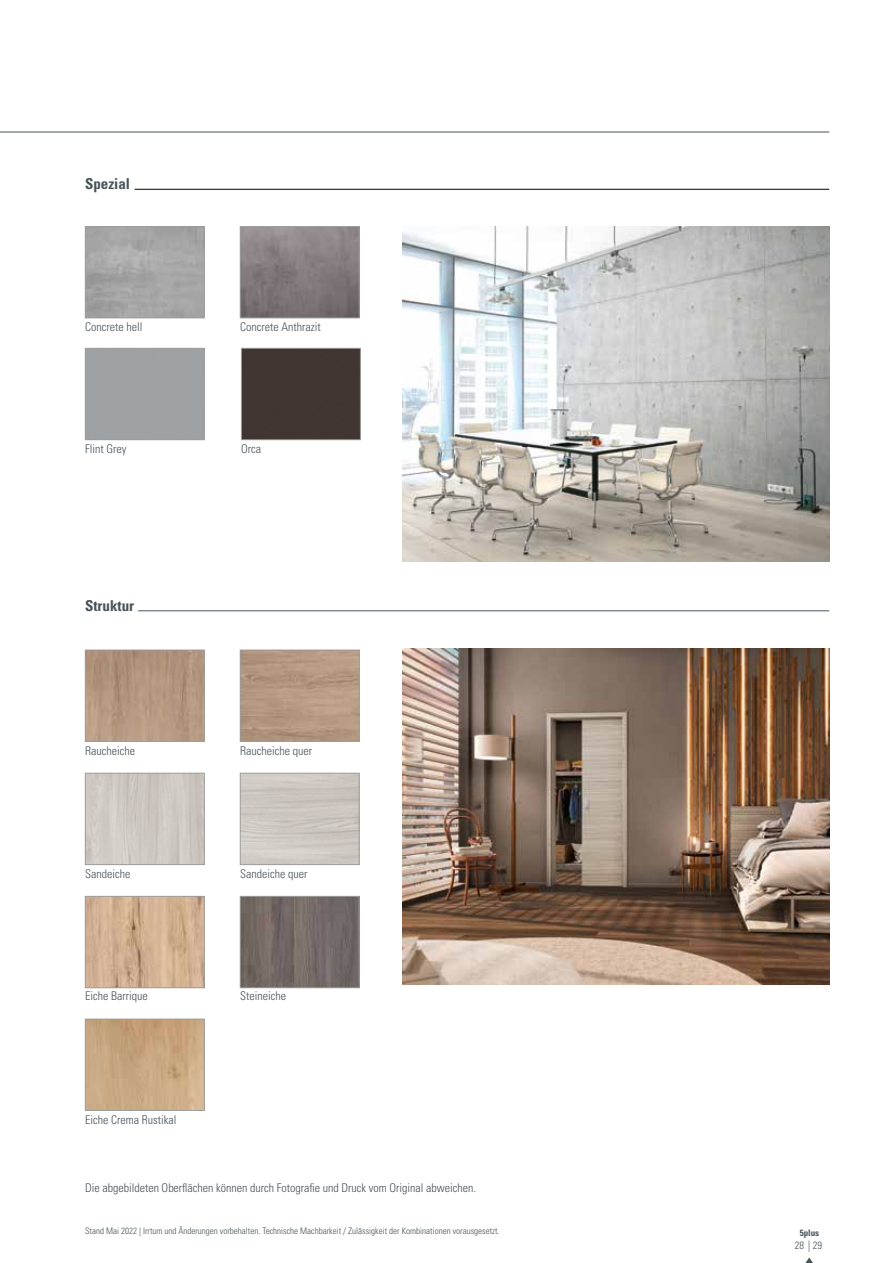
<style>
.page{position:relative;width:893px;height:1263px;background:#fff}
.page>*{position:absolute;margin:0;border:0;box-sizing:border-box;transform-origin:0 0}
.t1{font:700 condensed 15px "Univers LT Std";color:#485358}
.t2{font:300 condensed 12px "Univers LT Std";color:#485358}
.t3{font:300 condensed 10.5px "Univers LT Std";color:#485358}
.t4{font:300 condensed 9px "Univers LT Std";color:#485358}
.t5{font:700 condensed 9px "Univers LT Std";color:#485358}
.s1{font-style:italic}
</style>
<div class="page">
<svg style="left:805px;top:1257px;width:8px;height:6px"></svg>
<hr style="left:0;top:132px;width:829px;height:1px;background:#485358">
<img style="left:242px;top:228px;width:115px;height:88px">
<div style="left:240px;top:226px;width:119px;height:92px;border:1px solid #9d9d9c"></div>
<div style="left:243px;top:350px;width:116px;height:88px;background:#413632"></div>
<div style="left:241px;top:348px;width:120px;height:92px;border:1px solid #9d9d9c"></div>
<div style="left:85px;top:226px;width:119px;height:92px;border:1px solid #9d9d9c"></div>
<div style="left:85px;top:348px;width:119px;height:92px;border:1px solid #9d9d9c"></div>
<img style="left:403px;top:226px;width:426px;height:336px">
<img style="left:87px;top:652px;width:115px;height:88px">
<div style="left:85px;top:650px;width:119px;height:92px;border:1px solid #9d9d9c"></div>
<img style="left:87px;top:1021px;width:115px;height:88px">
<div style="left:85px;top:1019px;width:119px;height:92px;border:1px solid #9d9d9c"></div>
<img style="left:242px;top:898px;width:115px;height:88px">
<div style="left:240px;top:896px;width:119px;height:92px;border:1px solid #9d9d9c"></div>
<img style="left:87px;top:898px;width:115px;height:88px">
<div style="left:85px;top:896px;width:119px;height:92px;border:1px solid #9d9d9c"></div>
<div style="left:240px;top:773px;width:119px;height:92px;border:1px solid #9d9d9c"></div>
<img style="left:87px;top:775px;width:115px;height:88px">
<div style="left:85px;top:773px;width:119px;height:92px;border:1px solid #9d9d9c"></div>
<img style="left:403px;top:649px;width:426px;height:335px">
<hr style="left:135px;top:189px;width:694px;height:1px;background:#000">
<hr style="left:138px;top:610px;width:691px;height:1px;background:#485358">
<img style="left:242px;top:652px;width:115px;height:88px">
<div style="left:240px;top:650px;width:119px;height:92px;border:1px solid #9d9d9c"></div>
<p class="t1" style="left:85px;top:175px;width:47px">Spezial</p>
<p class="t2" style="left:85px;top:320px;width:59px">Concrete hell</p>
<p class="t2" style="left:85px;top:442px;width:43px">Flint Grey</p>
<p class="t1" style="left:85px;top:596px;width:51px">Struktur</p>
<p class="t2" style="left:85px;top:743px;width:51px">Raucheiche</p>
<p class="t2" style="left:240px;top:320px;width:82px">Concrete Anthrazit</p>
<p class="t2" style="left:241px;top:442px;width:22px">Orca</p>
<p class="t2" style="left:240px;top:743px;width:73px">Raucheiche quer</p>
<p class="t2" style="left:85px;top:867px;width:47px">Sandeiche</p>
<p class="t2" style="left:240px;top:867px;width:69px">Sandeiche quer</p>
<p class="t2" style="left:85px;top:989px;width:64px">Eiche Barrique</p>
<p class="t2" style="left:240px;top:989px;width:47px">Steineiche</p>
<p class="t2" style="left:85px;top:1112px;width:93px">Eiche Crema Rustikal</p>
<p class="t2" style="left:85px;top:1180px;width:393px">Die abgebildeten Oberflächen können durch Fotografie und Druck vom Original abweichen.</p>
<p class="t4" style="left:85px;top:1225px;width:416px">Stand Mai 2022 | Irrtum und Änderungen vorbehalten. Technische Machbarkeit / Zulässigkeit der Kombinationen vorausgesetzt.</p>
<p class="t5" style="left:800px;top:1227px;width:21px">5plus</p>
<p class="t3" style="left:795px;top:1239px;width:29px">28 <span class="s1">|</span> 29</p>
</div>
